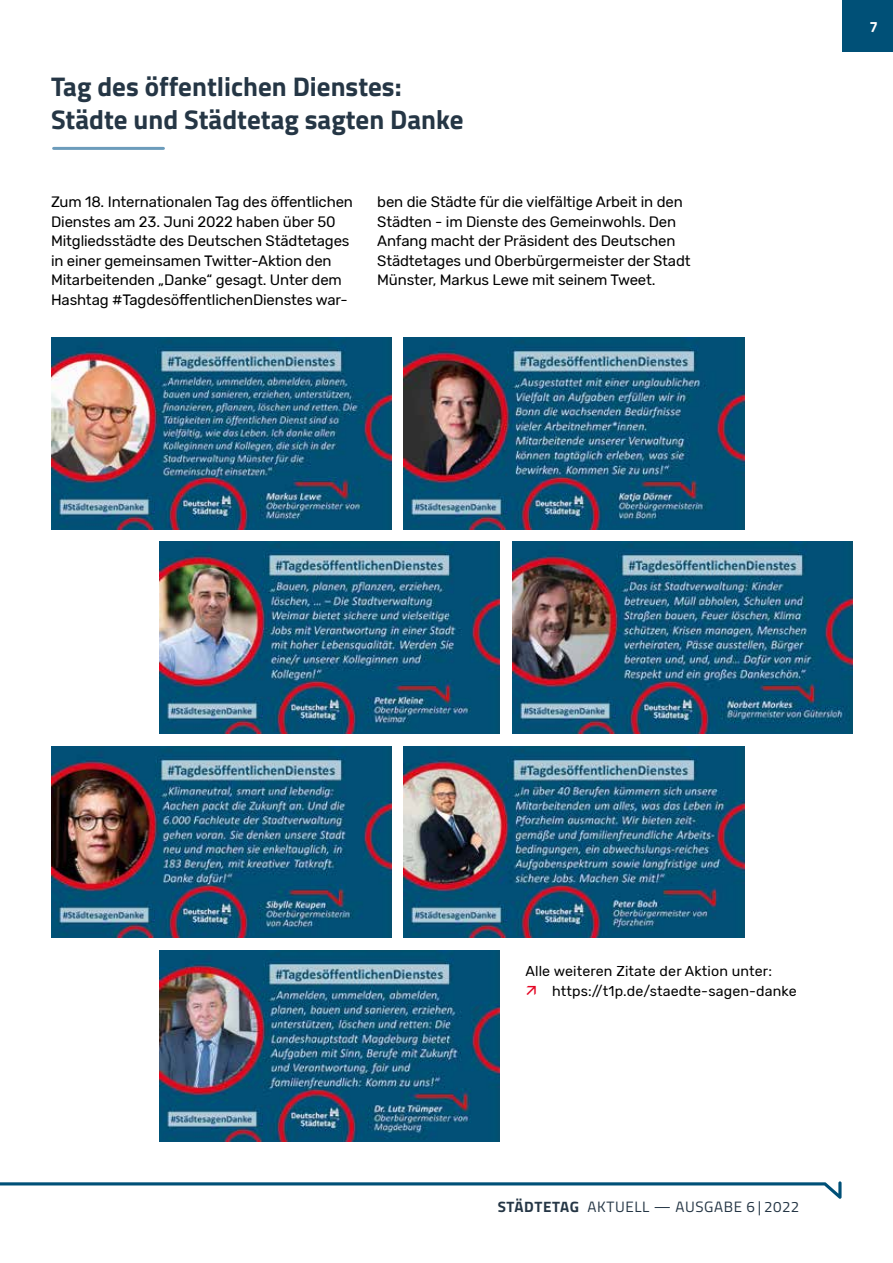
<style>
.page{position:relative;width:893px;height:1263px;background:#fff}
.page>*{position:absolute;margin:0;border:0;box-sizing:border-box;transform-origin:0 0}
.t1{font:700 27px/32.4px "Titillium Web";color:#253645}
.t2{font:15px/19.5px "Rubik";letter-spacing:-.01em;color:#000}
.t3{font:15px "Titillium Web";letter-spacing:.04em;color:#253645}
.t4{font:700 15px "Titillium Web";color:#fff}
.t5{font:14.25px/19.5px "Rubik";letter-spacing:.01em;color:#000}
.s1{font-weight:700}
</style>
<div class="page">
<div style="left:842px;top:0;width:51px;height:51px;background:#005077"></div>
<svg style="left:0;top:1181px;width:841px;height:18px"></svg>
<hr style="left:54px;top:147px;width:109px;height:3px;background:#6c9cbb">
<img style="left:51px;top:338px;width:340px;height:191px">
<img style="left:160px;top:542px;width:340px;height:191px">
<img style="left:404px;top:338px;width:340px;height:191px">
<img style="left:51px;top:746px;width:340px;height:191px">
<img style="left:160px;top:950px;width:340px;height:191px">
<img style="left:404px;top:746px;width:340px;height:191px">
<img style="left:513px;top:542px;width:340px;height:191px">
<h1 class="t1" style="left:51px;top:69px;width:414px">Tag des öffentlichen Dienstes:<br>Städte und Städtetag sagten Danke</h1>
<p class="t2" style="left:51px;top:192px;width:303px">Zum 18. Internationalen Tag des öffentlichen Dienstes am 23. Juni 2022 haben über 50<br>Mitgliedsstädte des Deutschen Städtetages in einer gemeinsamen Twitter-Aktion den Mitarbeitenden „Danke“ gesagt. Unter dem Hashtag #TagdesöffentlichenDienstes war-</p>
<p class="t2" style="left:377px;top:192px;width:315px">ben die Städte für die vielfältige Arbeit in den Städten - im Dienste des Gemeinwohls. Den Anfang macht der Präsident des Deutschen Städtetages und Oberbürgermeister der Stadt Münster, Markus Lewe mit seinem Tweet.</p>
<p class="t4" style="left:869px;top:16px;width:10px">7</p>
<p class="t5" style="left:552px;top:962px;width:246px;text-indent:-27px">Alle weiteren Zitate der Aktion unter: https://t1p.de/staedte-sagen-danke</p>
<p class="t3" style="left:498px;top:1196px;width:303px"><span class="s1">STÄDTETAG</span> AKTUELL — AUSGABE 6 | 2022</p>
</div>
